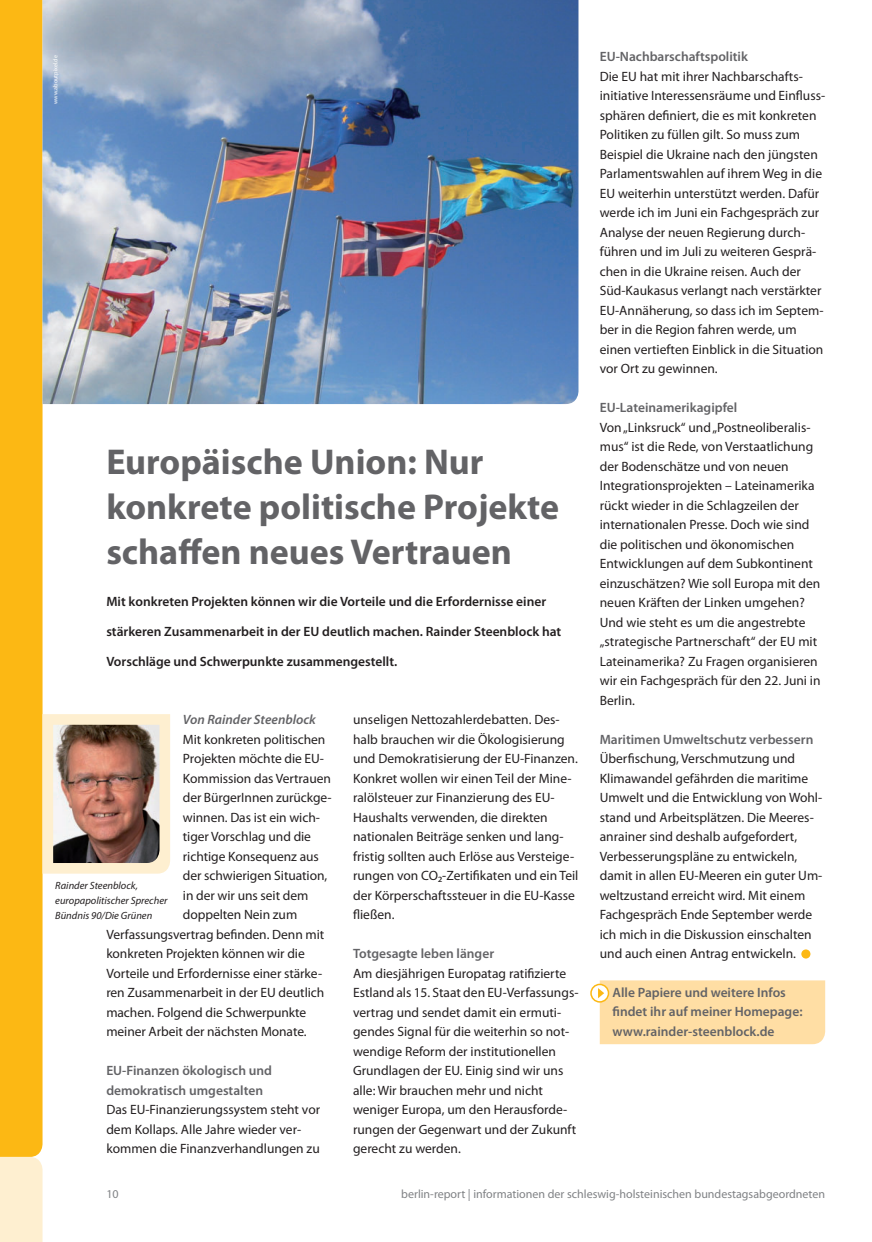
<style>
.page{position:relative;width:872px;height:1242px;background:#fff}
.page>*{position:absolute;margin:0;border:0;box-sizing:border-box;transform-origin:0 0}
.t1{font:700 36px/45px "Myriad Pro";color:#636366}
.t2{font:13.5px/19.5px "Myriad Pro";color:#231f20}
.t3{font:600 13.5px/19.5px "Myriad Pro";color:#636366}
.t4{font:600 13.5px "Myriad Pro";color:#231f20}
.t5{font:italic 600 13.5px "Myriad Pro";color:#636366}
.t6{font:12px "Myriad Pro";color:#808285}
.t7{font:italic 10.5px/15px "Myriad Pro";color:#231f20}
.t8{font:6px "Myriad Pro";color:#fff}
</style>
<div class="page">
<div style="left:0;top:0;width:43px;height:1157px;background:#fcb814"></div>
<div style="left:0;top:1157px;width:43px;height:84px;background:#feefd0"></div>
<div style="left:801px;top:949px;width:9px;height:9px;background:#fcb814;border-radius:50%"></div>
<img style="left:43px;top:0;width:535px;height:404px">
<div style="left:590px;top:983px;width:19px;height:19px;border:2px solid #fcb814;border-radius:50%"></div>
<div style="left:598px;top:980px;width:227px;height:64px;background:#ffdea4"></div>
<div style="left:43px;top:714px;width:127px;height:159px;background:#feefd0"></div>
<img style="left:53px;top:725px;width:106px;height:138px">
<p class="t8" style="left:53px;top:104px;width:50px;rotate:-90deg">www.aboutpixel.de</p>
<h1 class="t1" style="left:106px;top:442px;width:454px">Europäische Union: Nur konkrete politische Projekte schaffen neues Vertrauen</h1>
<p class="t4" style="left:106px;top:596px;width:441px">Mit konkreten Projekten können wir die Vorteile und die Erfordernisse einer</p>
<p class="t4" style="left:106px;top:626px;width:456px">stärkeren Zusammenarbeit in der EU deutlich machen. Rainder Steenblock hat</p>
<p class="t4" style="left:106px;top:656px;width:292px">Vorschläge und Schwerpunkte zusammengestellt.</p>
<p class="t5" style="left:183px;top:714px;width:135px">Von Rainder Steenblock</p>
<p class="t2" style="left:183px;top:731px;width:144px">Mit konkreten politischen</p>
<p class="t2" style="left:183px;top:750px;width:143px">Projekten möchte die EU-</p>
<p class="t2" style="left:183px;top:770px;width:149px">Kommission das Ver trauen</p>
<p class="t2" style="left:183px;top:789px;width:150px">der BürgerInnen zurückge-</p>
<p class="t2" style="left:183px;top:809px;width:138px">win nen. Das ist ein wich-</p>
<p class="t2" style="left:183px;top:828px;width:130px">tiger Vor schlag und die</p>
<p class="t2" style="left:183px;top:848px;width:138px">richtige Konse quenz aus</p>
<p class="t2" style="left:183px;top:867px;width:146px">der schwie rigen Situation,</p>
<p class="t2" style="left:183px;top:887px;width:127px">in der wir uns seit dem</p>
<p class="t2" style="left:183px;top:906px;width:116px">doppelten Nein zum</p>
<p class="t2" style="left:106px;top:926px;width:219px">Ver fas sungs vertrag befinden. Denn mit</p>
<p class="t2" style="left:106px;top:945px;width:200px">konkreten Projekten können wir die</p>
<p class="t2" style="left:106px;top:965px;width:217px">Vorteile und Erfordernisse einer stär ke-</p>
<p class="t2" style="left:106px;top:984px;width:219px">ren Zusammenarbeit in der EU deut lich</p>
<p class="t2" style="left:106px;top:1004px;width:201px">machen. Folgend die Schwer punkte</p>
<p class="t2" style="left:106px;top:1023px;width:202px">meiner Arbeit der nächsten Monate.</p>
<p class="t3" style="left:106px;top:1062px;width:167px">EU-Finanzen ökologisch und demokratisch umgestalten</p>
<p class="t2" style="left:106px;top:1101px;width:215px">Das EU-Finanzierungssystem steht vor dem Kollaps. Alle Jahre wieder ver&shy;kommen die Finanzverhandlungen zu</p>
<p class="t7" style="left:55px;top:879px;width:114px">Rainder Steenblock, europapolitischer Sprecher<br>Bündnis 90/Die Grünen</p>
<p class="t2" style="left:353px;top:711px;width:227px">un se ligen Nettozahlerdebatten. Des&shy;halb brauchen wir die Ökologisierung und Demokratisierung der EU-Finanzen.<br>Konkret wollen wir einen Teil der Min e&shy;ral ölsteuer zur Finanzierung des EU-Haushalts verwenden, die direkten<br>nati onalen Beiträge senken und lang&shy;fristig sollten auch Erlöse aus Ver stei ge&shy;rungen von CO2-Zertifikaten und ein Teil der Körperschaftssteuer in die EU-Kasse fließen.</p>
<p class="t3" style="left:353px;top:945px;width:143px">Totgesagte leben länger</p>
<p class="t2" style="left:353px;top:965px;width:227px">Am diesjährigen Europatag ratifizierte Estland als 15. Staat den EU-Ver fas sungs&shy;vertrag und sendet damit ein er mu ti&shy;gen des Signal für die weiterhin so not - wendige Reform der institutionellen Grundlagen der EU. Einig sind wir uns alle: Wir brauchen mehr und nicht weniger Europa, um den Heraus for de&shy;run gen der Gegenwart und der Zukunft gerecht zu werden.</p>
<p class="t3" style="left:600px;top:48px;width:150px">EU-Nachbarschaftspolitik</p>
<p class="t2" style="left:600px;top:68px;width:227px">Die EU hat mit ihrer Nach bar schafts&shy;initiative Interessensräume und Ein fluss&shy;sphären definiert, die es mit konkreten Politiken zu füllen gilt. So muss zum Beispiel die Ukraine nach den jüng sten Parlaments wahlen auf ihrem Weg in die EU weiterhin unterstützt werden. Dafür werde ich im Juni ein Fachgespräch zur Analyse der neuen Regierung durch&shy;führen und im Juli zu weiteren Ge sprä&shy;chen in die Ukraine reisen. Auch der Süd-Kaukasus verlangt nach verstärkter EU-Annäherung, so dass ich im Sep tem&shy;ber in die Region fahren werde, um einen vertieften Einblick in die Situation vor Ort zu gewinnen.</p>
<p class="t3" style="left:600px;top:399px;width:139px">EU-Lateinamerikagipfel</p>
<p class="t2" style="left:600px;top:419px;width:222px">Von „Linksruck“ und „Post neo li be ra lis&shy;mus“ ist die Rede, von Verstaatlichung der Bodenschätze und von neuen<br>Inte gra tions projekten – Lateinamerika rückt wieder in die Schlagzeilen der inter na ti o nalen Presse. Doch wie sind die po li tischen und ökonomischen<br>Ent wick lun gen auf dem Subkontinent ein zu schätzen? Wie soll Europa mit den neuen Kräften der Linken umgehen?<br>Und wie steht es um die angestrebte „strategische Partnerschaft“ der EU mit Lateinamerika? Zu Fragen organisieren wir ein Fachgespräch für den 22. Juni in Berlin.</p>
<p class="t3" style="left:600px;top:731px;width:215px">Maritimen Umweltschutz verbessern</p>
<p class="t2" style="left:600px;top:750px;width:224px">Überfischung, Verschmutzung und Klimawandel gefährden die maritime Umwelt und die Entwicklung von Wohl - stand und Arbeitsplätzen. Die Meeres&shy;anrainer sind deshalb auf ge for dert,<br>Ver besserungspläne zu ent wickeln, damit in allen EU-Meeren ein guter Um - welt zustand erreicht wird. Mit einem Fachgespräch Ende September werde ich mich in die Diskussion ein schal ten und auch einen Antrag ent wickeln.</p>
<p class="t3" style="left:612px;top:984px;width:191px">Alle Papiere und weitere Infos findet ihr auf meiner Homepage: www.rainder-steenblock.de</p>
<p class="t6" style="left:106px;top:1189px;width:14px">10</p>
<p class="t6" style="left:401px;top:1189px;width:425px">berlin-report | informationen der schleswig-holsteinischen bundestagsabgeordneten</p>
</div>
